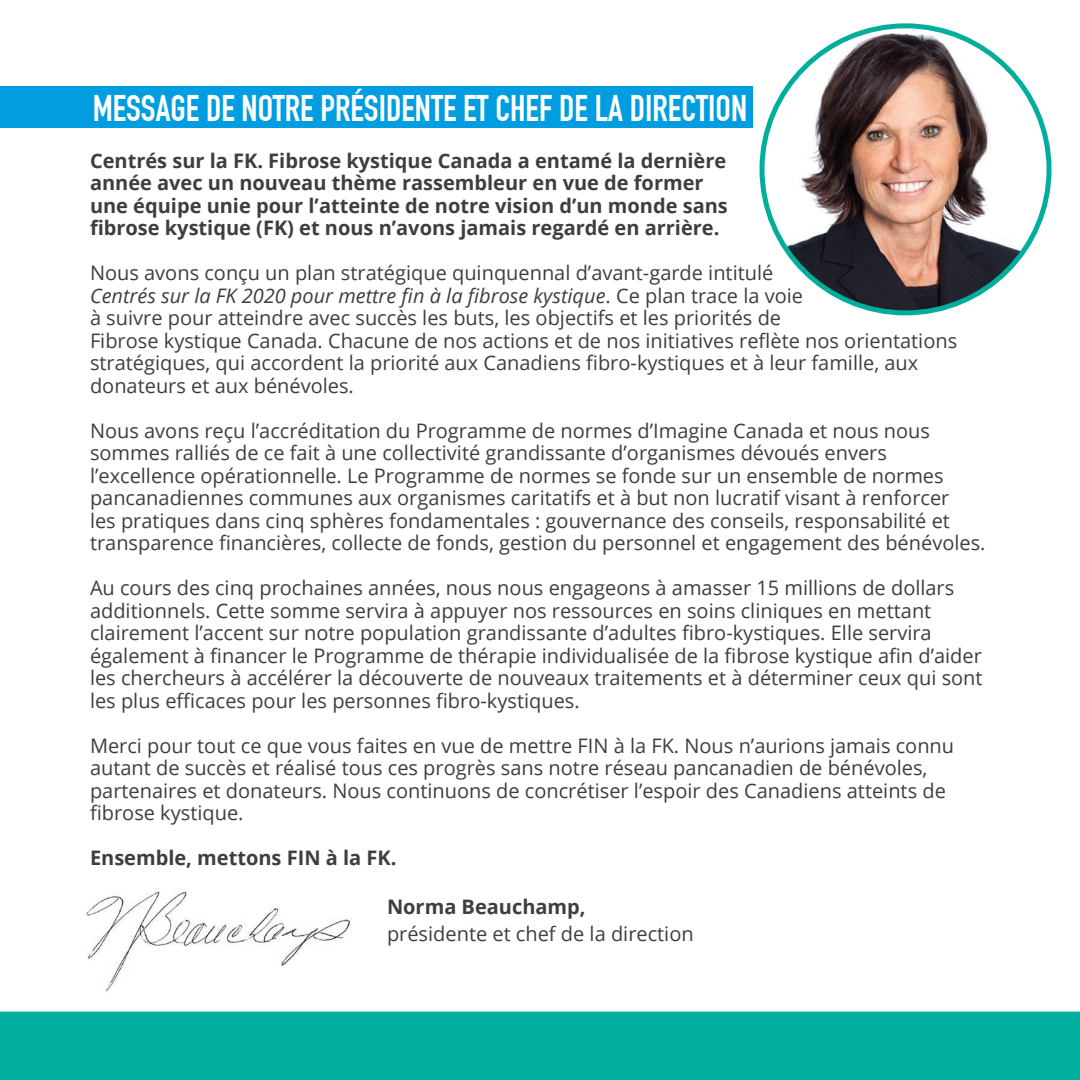
<style>
.page{position:relative;width:1080px;height:1080px;background:#fff}
.page>*{position:absolute;margin:0;border:0;box-sizing:border-box;transform-origin:0 0}
.t1{font:700 36.25px "DIN Condensed";color:#fff}
.t2{font:20px/22.5px "Open Sans";color:#3e3e3f}
.t3{font:700 20px/22.5px "Open Sans";color:#3e3e3f}
.s1{font-style:italic}
</style>
<div class="page">
<div style="left:0;top:1012px;width:1080px;height:68px;background:#00af9d"></div>
<div style="left:0;top:86px;width:752px;height:42px;background:#009de0"></div>
<img style="left:86px;top:891px;width:264px;height:101px">
<img style="left:762px;top:26px;width:287px;height:287px;border-radius:144px">
<h1 class="t1" style="left:93px;top:87px;width:656px">MESSAGE DE NOTRE PRÉSIDENTE ET CHEF DE LA DIRECTION</h1>
<p class="t3" style="left:90px;top:149px;width:639px">Centrés sur la FK. Fibrose kystique Canada a entamé la dernière année avec un nouveau thème rassembleur en vue de former une équipe unie pour l’atteinte de notre vision d’un monde sans fibrose kystique (FK) et nous n’avons jamais regardé en arrière.</p>
<p class="t2" style="left:90px;top:261px;width:869px">Nous avons conçu un plan stratégique quinquennal d’avant-garde intitulé<br><span class="s1">Centrés sur la FK 2020 pour mettre fin à la fibrose kystique</span>. Ce plan trace la voie<br>à suivre pour atteindre avec succès les buts, les objectifs et les priorités de<br>Fibrose kystique Canada. Chacune de nos actions et de nos initiatives reflète nos orientations stratégiques, qui accordent la priorité aux Canadiens fibro-kystiques et à leur famille, aux donateurs et aux bénévoles.</p>
<p class="t2" style="left:90px;top:419px;width:897px">Nous avons reçu l’accréditation du Programme de normes d’Imagine Canada et nous nous sommes ralliés de ce fait à une collectivité grandissante d’organismes dévoués envers l’excellence opérationnelle. Le Programme de normes se fonde sur un ensemble de normes pancanadiennes communes aux organismes caritatifs et à but non lucratif visant à renforcer<br>les pratiques dans cinq sphères fondamentales : gouvernance des conseils, responsabilité et transparence financières, collecte de fonds, gestion du personnel et engagement des bénévoles.</p>
<p class="t2" style="left:90px;top:576px;width:894px">Au cours des cinq prochaines années, nous nous engageons à amasser 15 millions de dollars additionnels. Cette somme servira à appuyer nos ressources en soins cliniques en mettant clairement l’accent sur notre population grandissante d’adultes fibro-kystiques. Elle servira également à financer le Programme de thérapie individualisée de la fibrose kystique afin d’aider les chercheurs à accélérer la découverte de nouveaux traitements et à déterminer ceux qui sont les plus efficaces pour les personnes fibro-kystiques.</p>
<p class="t2" style="left:90px;top:734px;width:866px">Merci pour tout ce que vous faites en vue de mettre FIN à la FK. Nous n’aurions jamais connu autant de succès et réalisé tous ces progrès sans notre réseau pancanadien de bénévoles, partenaires et donateurs. Nous continuons de concrétiser l’espoir des Canadiens atteints de fibrose kystique.</p>
<p class="t3" style="left:90px;top:846px;width:308px">Ensemble, mettons FIN à la FK.</p>
<p class="t3" style="left:387px;top:895px;width:200px">Norma Beauchamp,</p>
<p class="t2" style="left:387px;top:922px;width:308px">présidente et chef de la direction</p>
</div>
